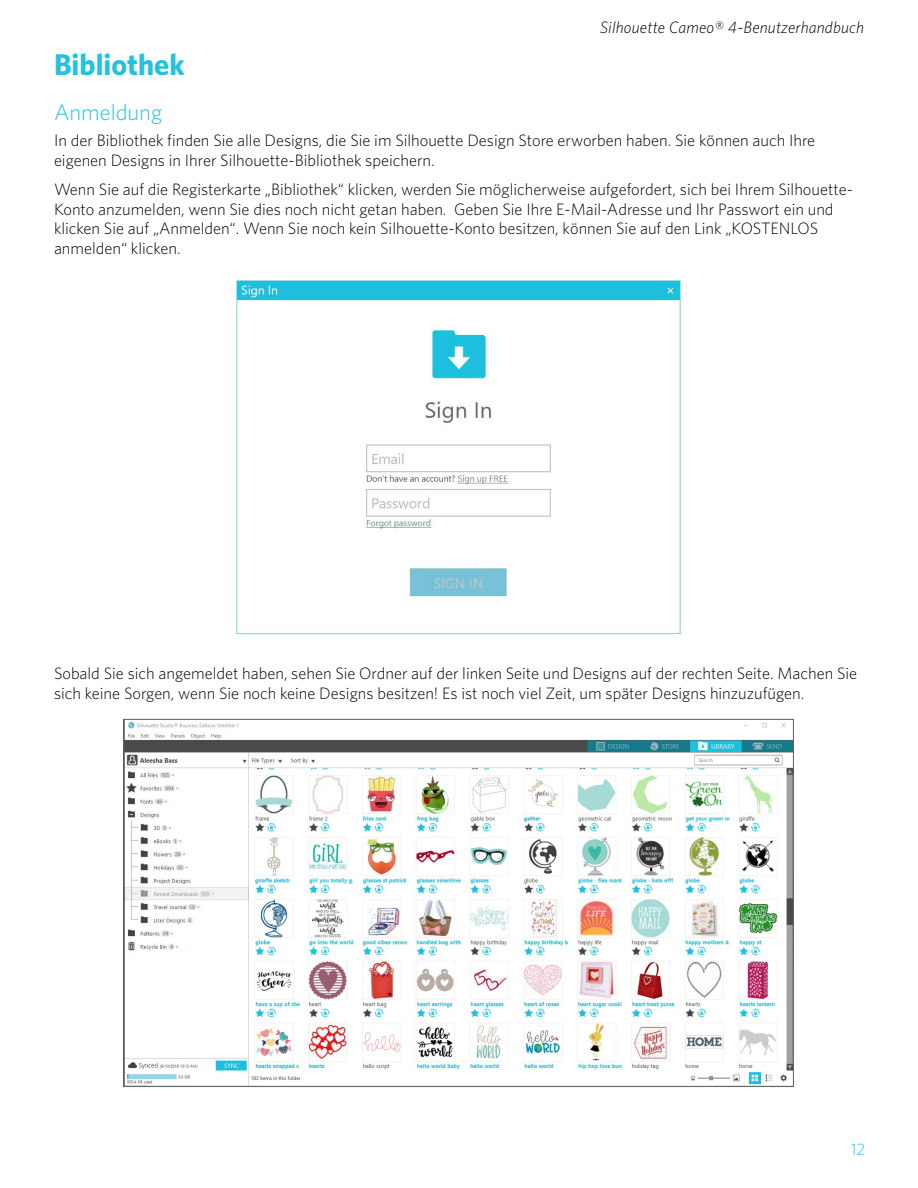
<style>
.page{position:relative;width:918px;height:1188px;background:#fff}
.page>*{position:absolute;margin:0;border:0;box-sizing:border-box;transform-origin:0 0}
.t1{font:700 30px "Whitney";color:#25c1de}
.t2{font:300 22.5px "Whitney";color:#25c1de}
.t3{font:300 16.5px/19.8px "Whitney";color:#000}
.t4{font:italic 300 16.5px "Whitney";letter-spacing:.01em;color:#000}
.t5{font:300 16.5px "Whitney";color:#25c1de}
</style>
<div class="page">
<img style="left:235px;top:280px;width:446px;height:354px">
<img style="left:125px;top:721px;width:667px;height:364px">
<p class="t4" style="left:600px;top:18px;width:265px">Silhouette Cameo® 4-Benutzerhandbuch</p>
<h1 class="t1" style="left:54px;top:47px;width:132px">Bibliothek</h1>
<h2 class="t2" style="left:54px;top:100px;width:110px">Anmeldung</h2>
<p class="t3" style="left:54px;top:130px;width:763px">In der Bibliothek finden Sie alle Designs, die Sie im Silhouette Design Store erworben haben. Sie können auch Ihre eigenen Designs in Ihrer Silhouette-Bibliothek speichern.</p>
<p class="t3" style="left:54px;top:179px;width:800px">Wenn Sie auf die Registerkarte „Bibliothek“ klicken, werden Sie möglicherweise aufgefordert, sich bei Ihrem Silhouette-Konto anzumelden, wenn Sie dies noch nicht getan haben. Geben Sie Ihre E-Mail-Adresse und Ihr Passwort ein und klicken Sie auf „Anmelden“. Wenn Sie noch kein Silhouette-Konto besitzen, können Sie auf den Link „KOSTENLOS anmelden“ klicken.</p>
<p class="t3" style="left:54px;top:663px;width:805px">Sobald Sie sich angemeldet haben, sehen Sie Ordner auf der linken Seite und Designs auf der rechten Seite. Machen Sie sich keine Sorgen, wenn Sie noch keine Designs besitzen! Es ist noch viel Zeit, um später Designs hinzuzufügen.</p>
<p class="t5" style="left:851px;top:1139px;width:16px">12</p>
</div>
